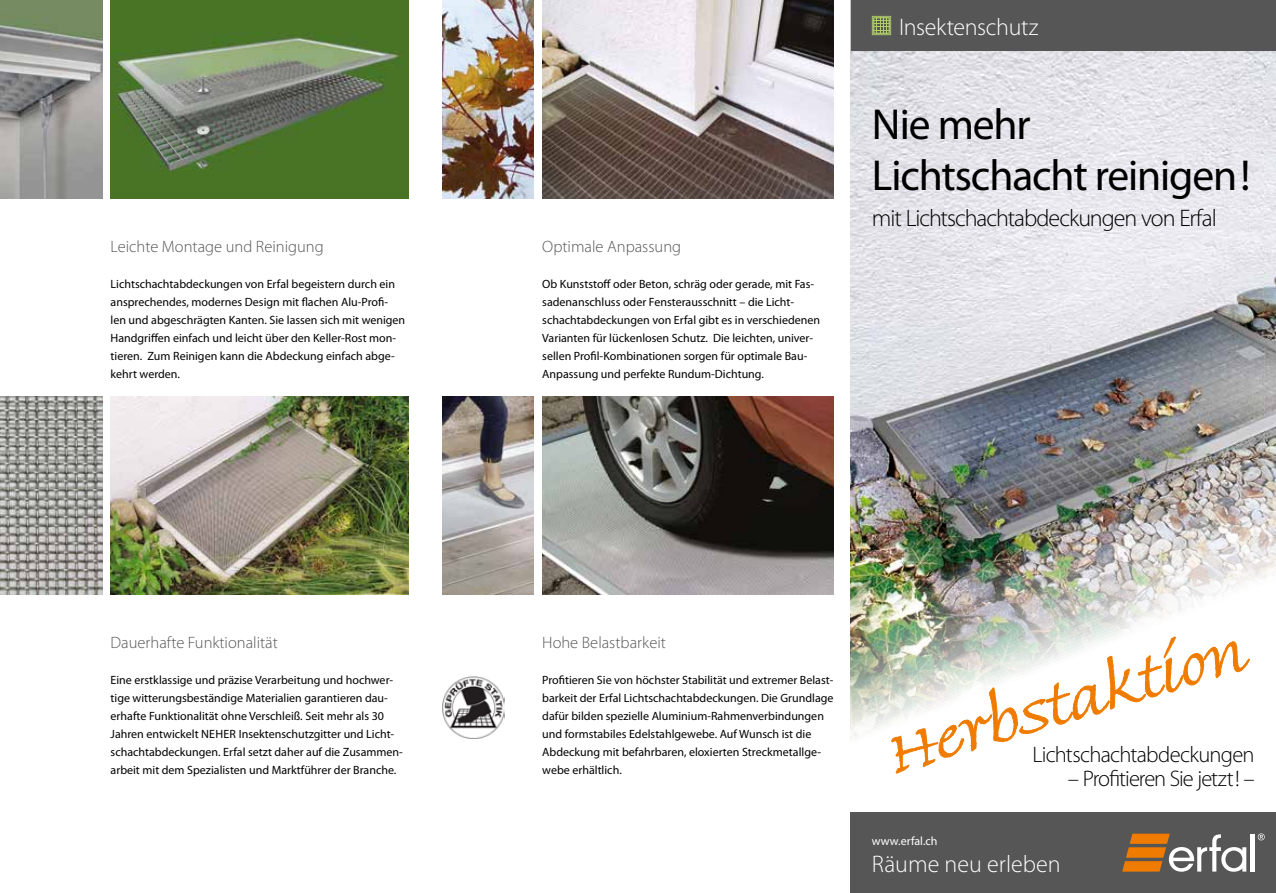
<style>
.page{position:relative;width:1276px;height:893px;background:#fff}
.page>*{position:absolute;margin:0;border:0;box-sizing:border-box;transform-origin:0 0}
.t1{font:43.5px/51.4px "Myriad Pro";letter-spacing:-.025em;color:#000}
.t2{font:300 24px "Myriad Pro";letter-spacing:-.04em;color:#000}
.t3{font:300 24px "Myriad Pro";color:#fff}
.t4{font:300 22.5px "Myriad Pro";letter-spacing:-.035em;color:#000}
.t5{font:300 16.5px "Myriad Pro";color:#565656}
.t6{font:12px/18px "Myriad Pro";color:#000}
.t7{font:12px "Myriad Pro";color:#fff}
</style>
<div class="page">
<div style="left:850px;top:812px;width:426px;height:81px;background:#565656"></div>
<svg style="left:1257px;top:833px;width:7px;height:7px"></svg>
<hr style="left:1250px;top:834px;width:4px;height:38px;background:#fff">
<svg style="left:1122px;top:834px;width:124px;height:38px"></svg>
<img style="left:111px;top:396px;width:297px;height:198px">
<img style="left:111px;top:0;width:297px;height:198px">
<img style="left:0;top:396px;width:102px;height:198px">
<img style="left:0;top:0;width:102px;height:198px">
<img style="left:442px;top:0;width:92px;height:198px">
<img style="left:542px;top:0;width:291px;height:198px">
<img style="left:542px;top:396px;width:291px;height:198px">
<img style="left:442px;top:676px;width:62px;height:62px">
<img style="left:442px;top:396px;width:92px;height:198px">
<img style="left:850px;top:51px;width:426px;height:687px">
<div style="left:850px;top:0;width:426px;height:51px;background:#565656"></div>
<svg style="left:890px;top:636px;width:360px;height:138px"></svg>
<h3 class="t5" style="left:111px;top:237px;width:215px">Leichte Montage und Reinigung</h3>
<p class="t6" style="left:111px;top:275px;width:296px">Lichtschachtabdeckungen von Erfal begeistern durch ein ansprechendes, modernes Design mit flachen Alu-Profi&shy;len und abgeschrägten Kanten. Sie lassen sich mit wenigen Handgriffen einfach und leicht über den Keller-Rost mon&shy;tieren. Zum Reinigen kann die Abdeckung einfach abge&shy;kehrt werden.</p>
<h3 class="t5" style="left:111px;top:633px;width:169px">Dauerhafte Funktionalität</h3>
<p class="t6" style="left:111px;top:671px;width:284px">Eine erstklassige und präzise Verarbeitung und hochwer&shy;tige witterungsbeständige Materialien garantieren dau&shy;erhafte Funktionalität ohne Verschleiß. Seit mehr als 30<br>Jahren entwickelt Neher</p>
<p class="t6" style="left:111px;top:725px;width:294px;text-indent:128px">Insektenschutzgitter und Licht&shy;schachtabdeckungen. Erfal setzt daher auf die Zusammen&shy;arbeit mit dem Spezialisten und Marktführer der Branche.</p>
<h3 class="t5" style="left:542px;top:237px;width:140px">Optimale Anpassung</h3>
<p class="t6" style="left:542px;top:275px;width:279px">Ob Kunststoff oder Beton, schräg oder gerade, mit Fas&shy;sadenanschluss oder Fensterausschnitt – die Licht&shy;schachtabdeckungen von Erfal gibt es in verschiedenen Varianten für lückenlosen Schutz. Die leichten, univer&shy;sellen Profil-Kombinationen sorgen für optimale Bau-Anpassung und perfekte Rundum-Dichtung.</p>
<h2 class="t3" style="left:899px;top:12px;width:141px">Insektenschutz</h2>
<h1 class="t1" style="left:872px;top:98px;width:380px">Nie mehr<br>Lichtschacht reinigen!</h1>
<h2 class="t2" style="left:872px;top:204px;width:346px">mit Lichtschachtabdeckungen von Erfal</h2>
<h3 class="t5" style="left:542px;top:633px;width:125px">Hohe Belastbarkeit</h3>
<p class="t6" style="left:542px;top:671px;width:293px">Profitieren Sie von höchster Stabilität und extremer Belast&shy;barkeit der Erfal Lichtschachtabdeckungen. Die Grundlage dafür bilden spezielle Aluminium-Rahmenverbindungen und formstabiles Edelstahlgewebe. Auf Wunsch ist die Abdeckung mit befahrbaren, eloxierten Streckmetallge&shy;webe erhältlich.</p>
<h3 class="t4" style="left:1032px;top:741px;width:224px">Lichtschachtabdeckungen</h3>
<h3 class="t4" style="left:1068px;top:765px;width:188px">– Profitieren Sie jetzt! –</h3>
<p class="t7" style="left:872px;top:833px;width:67px">www.erfal.ch</p>
<h2 class="t3" style="left:872px;top:849px;width:190px">Räume neu erleben</h2>
</div>
